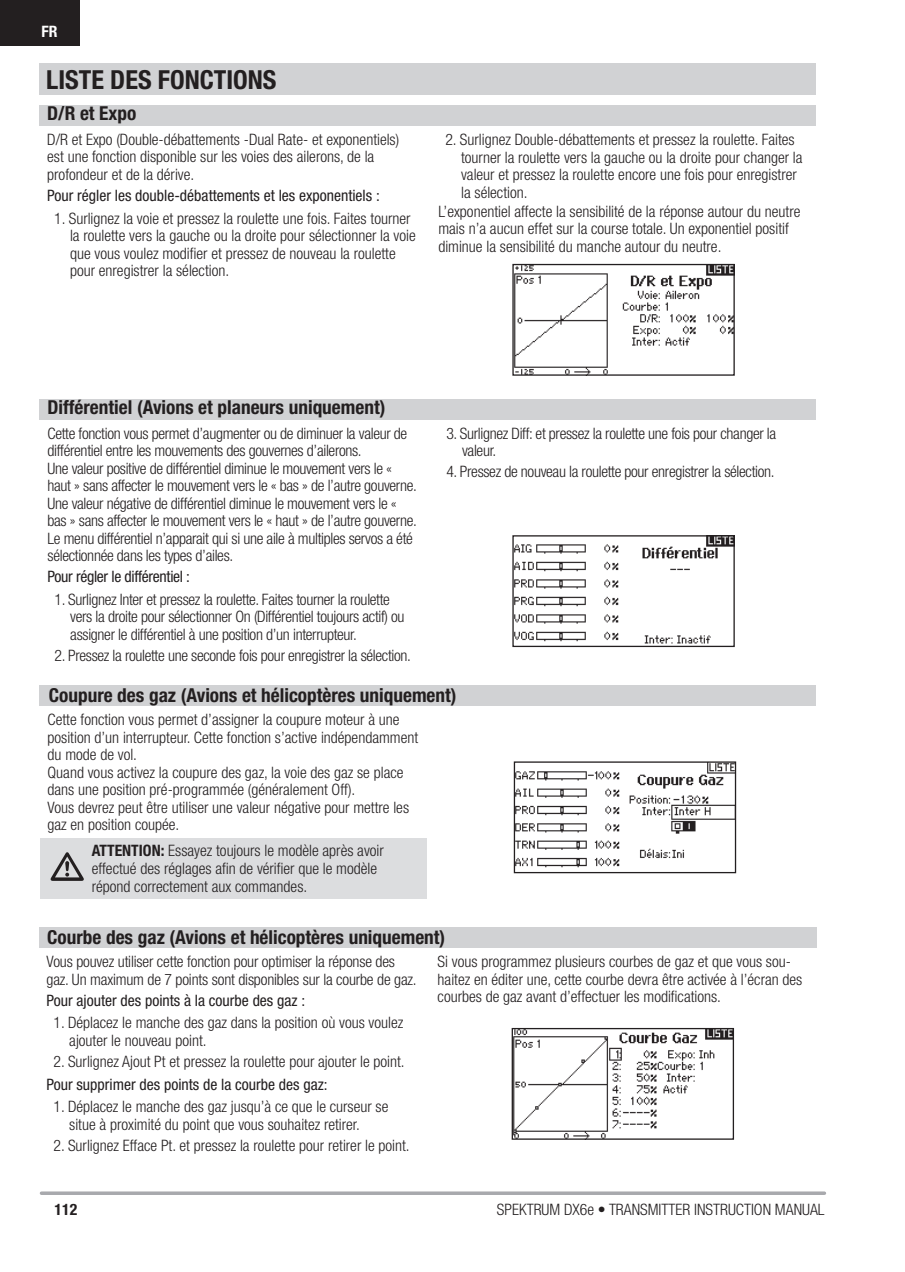
<style>
.page{position:relative;width:905px;height:1272px;background:#fff}
.page>*{position:absolute;margin:0;border:0;box-sizing:border-box;transform-origin:0 0}
.t1{font:700 condensed 26.25px "Helvetica Neue LT Std";color:#231f20}
.t2{font:700 condensed 19.25px "Helvetica Neue LT Std";color:#231f20}
.t3{font:300 condensed 15.75px/17.5px "Helvetica Neue LT Std";color:#231f20}
.t4{font:300 condensed 15.75px/17.5px "Helvetica Neue LT Std";letter-spacing:-.02em;color:#231f20}
.t5{font:condensed 15.75px "Helvetica Neue LT Std";color:#231f20}
.t6{font:condensed 15.75px "Helvetica Neue LT Std";letter-spacing:-.02em;color:#231f20}
.t7{font:700 condensed 15.75px "Helvetica Neue LT Std";color:#231f20}
.t8{font:700 condensed 15.75px "Helvetica Neue LT Std";color:#fff}
.s1{font-weight:700}
</style>
<div class="page">
<svg style="left:41px;top:1191px;width:783px;height:4px;background:#b2b3b6"></svg>
<div style="left:0;top:0;width:79px;height:45px;background:#231f20"></div>
<img style="left:514px;top:266px;width:218px;height:108px">
<div style="left:512px;top:264px;width:222px;height:112px;border:1px solid #231f20"></div>
<div style="left:40px;top:838px;width:387px;height:60px;background:#dcdddf"></div>
<svg style="left:51px;top:852px;width:33px;height:29px"></svg>
<img style="left:513px;top:1030px;width:219px;height:107px">
<div style="left:511px;top:1028px;width:223px;height:111px;border:1px solid #231f20"></div>
<div style="left:40px;top:63px;width:775px;height:31px;background:#d1d2d4"></div>
<div style="left:40px;top:105px;width:775px;height:20px;background:#d1d2d4"></div>
<div style="left:40px;top:927px;width:777px;height:20px;background:#d1d2d4"></div>
<div style="left:40px;top:399px;width:775px;height:20px;background:#d1d2d4"></div>
<div style="left:40px;top:685px;width:775px;height:20px;background:#d1d2d4"></div>
<img style="left:514px;top:537px;width:218px;height:107px">
<div style="left:512px;top:535px;width:222px;height:112px;border:1px solid #231f20"></div>
<img style="left:516px;top:763px;width:218px;height:105px">
<div style="left:514px;top:761px;width:222px;height:112px;border:1px solid #231f20"></div>
<p class="t8" style="left:42px;top:26px;width:18px">FR</p>
<h1 class="t1" style="left:46px;top:70px;width:232px">LISTE DES FONCTIONS</h1>
<p class="t2" style="left:47px;top:106px;width:91px">D/R et Expo</p>
<p class="t3" style="left:47px;top:132px;width:353px">D/R et Expo (Double-débattements -Dual Rate- et exponentiels) est une fonction disponible sur les voies des ailerons, de la profondeur et de la dérive.</p>
<p class="t5" style="left:47px;top:189px;width:334px">Pour régler les double-débattements et les exponentiels :</p>
<p class="t3" style="left:70px;top:211px;width:347px;text-indent:-16px">1. Surlignez la voie et pressez la roulette une fois. Faites tourner la roulette vers la gauche ou la droite pour sélectionner la voie que vous voulez modifier et pressez de nouveau la roulette pour enregistrer la sélection.</p>
<p class="t3" style="left:461px;top:132px;width:343px;text-indent:-16px">2. Surlignez Double-débattements et pressez la roulette. Faites tourner la roulette vers la gauche ou la droite pour changer la valeur et pressez la roulette encore une fois pour enregistrer la sélection.</p>
<p class="t3" style="left:438px;top:204px;width:363px">L’exponentiel affecte la sensibilité de la réponse autour du neutre mais n’a aucun effet sur la course totale. Un exponentiel positif diminue la sensibilité du manche autour du neutre.</p>
<p class="t2" style="left:48px;top:400px;width:339px">Différentiel (Avions et planeurs uniquement)</p>
<p class="t4" style="left:48px;top:426px;width:371px">Cette fonction vous permet d’augmenter ou de diminuer la valeur de différentiel entre les mouvements des gouvernes d’ailerons.<br>Une valeur positive de différentiel diminue le mouvement vers le « haut » sans affecter le mouvement vers le « bas » de l’autre gouverne.<br>Une valeur négative de différentiel diminue le mouvement vers le « bas » sans affecter le mouvement vers le « haut » de l’autre gouverne.<br>Le menu différentiel n’apparait qui si une aile à multiples servos a été sélectionnée dans les types d’ailes.</p>
<p class="t6" style="left:48px;top:571px;width:144px">Pour régler le différentiel :</p>
<p class="t4" style="left:70px;top:592px;width:336px;text-indent:-16px">1. Surlignez Inter et pressez la roulette. Faites tourner la roulette vers la droite pour sélectionner On (Différentiel toujours actif) ou assigner le différentiel à une position d’un interrupteur.</p>
<p class="t4" style="left:55px;top:648px;width:358px">2. Pressez la roulette une seconde fois pour enregistrer la sélection.</p>
<p class="t4" style="left:462px;top:426px;width:316px;text-indent:-16px">3. Surlignez Diff: et pressez la roulette une fois pour changer la valeur.</p>
<p class="t4" style="left:446px;top:464px;width:330px">4. Pressez de nouveau la roulette pour enregistrer la sélection.</p>
<p class="t2" style="left:49px;top:688px;width:409px">Coupure des gaz (Avions et hélicoptères uniquement)</p>
<p class="t3" style="left:48px;top:712px;width:372px">Cette fonction vous permet d’assigner la coupure moteur à une position d’un interrupteur. Cette fonction s’active indépendamment du mode de vol.<br>Quand vous activez la coupure des gaz, la voie des gaz se place dans une position pré-programmée (généralement Off).<br>Vous devrez peut être utiliser une valeur négative pour mettre les gaz en position coupée.</p>
<p class="t3" style="left:92px;top:844px;width:294px"><span class="s1">ATTENTION:</span> Essayez toujours le modèle après avoir effectué des réglages afin de vérifier que le modèle répond correctement aux commandes.</p>
<p class="t2" style="left:47px;top:930px;width:399px">Courbe des gaz (Avions et hélicoptères uniquement)</p>
<p class="t3" style="left:47px;top:954px;width:372px">Vous pouvez utiliser cette fonction pour optimiser la réponse des gaz. Un maximum de 7 points sont disponibles sur la courbe de gaz.</p>
<p class="t5" style="left:47px;top:994px;width:260px">Pour ajouter des points à la courbe des gaz :</p>
<p class="t3" style="left:69px;top:1015px;width:335px;text-indent:-16px">1. Déplacez le manche des gaz dans la position où vous voulez ajouter le nouveau point.</p>
<p class="t3" style="left:54px;top:1054px;width:353px">2. Surlignez Ajout Pt et pressez la roulette pour ajouter le point.</p>
<p class="t5" style="left:47px;top:1078px;width:282px">Pour supprimer des points de la courbe des gaz:</p>
<p class="t3" style="left:69px;top:1099px;width:321px;text-indent:-16px">1. Déplacez le manche des gaz jusqu’à ce que le curseur se situe à proximité du point que vous souhaitez retirer.</p>
<p class="t3" style="left:54px;top:1138px;width:358px">2. Surlignez Efface Pt. et pressez la roulette pour retirer le point.</p>
<p class="t3" style="left:437px;top:954px;width:366px">Si vous programmez plusieurs courbes de gaz et que vous sou&shy;haitez en éditer une, cette courbe devra être activée à l’écran des courbes de gaz avant d’effectuer les modifications.</p>
<p class="t7" style="left:55px;top:1203px;width:24px">112</p>
<p class="t3" style="left:497px;top:1202px;width:329px">SPEKTRUM DX6e • TRANSMITTER INSTRUCTION MANUAL</p>
</div>
